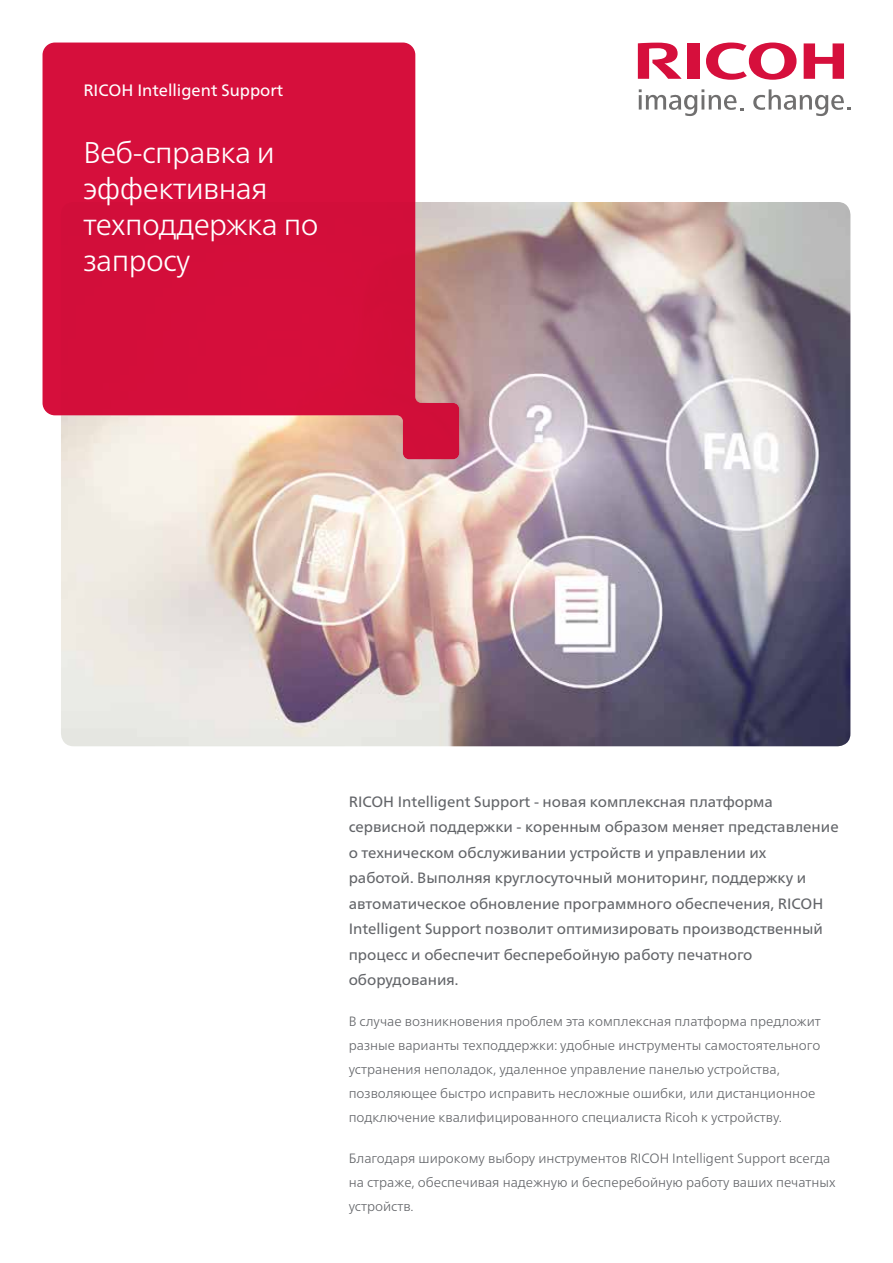
<style>
.page{position:relative;width:893px;height:1263px;background:#fff}
.page>*{position:absolute;margin:0;border:0;box-sizing:border-box;transform-origin:0 0}
.t1{font:300 30px/36px "Frutiger Neue LTW1 G";letter-spacing:-.02em;color:#fff}
.t2{font:16.5px "Frutiger Neue LTW1 G";color:#fff}
.t3{font:15px/25.5px "Frutiger Neue LTW1 G";color:#636569}
.t4{font:300 13.5px/24px "Frutiger Neue LTW1 G";color:#636569}
</style>
<div class="page">
<img style="left:61px;top:202px;width:789px;height:544px">
<svg style="left:43px;top:43px;width:416px;height:416px;background:#d73254"></svg>
<svg style="left:706px;top:43px;width:90px;height:37px"></svg>
<svg style="left:804px;top:43px;width:40px;height:36px"></svg>
<div style="left:687px;top:43px;width:12px;height:36px;background:#d60f3c"></div>
<svg style="left:638px;top:43px;width:44px;height:36px"></svg>
<svg style="left:639px;top:89px;width:104px;height:27px"></svg>
<svg style="left:753px;top:89px;width:97px;height:27px"></svg>
<p class="t2" style="left:83px;top:80px;width:201px">RICOH Intelligent Support</p>
<h1 class="t1" style="left:83px;top:134px;width:237px">Веб-справка и эффективная техподдержка по запросу</h1>
<p class="t3" style="left:349px;top:788px;width:491px">RICOH Intelligent Support - новая комплексная платформа сервисной поддержки - коренным образом меняет представление о техническом обслуживании устройств и управлении их<br>работой. Выполняя круглосуточный мониторинг, поддержку и автоматическое обновление программного обеспечения, RICOH Intelligent Support позволит оптимизировать производственный процесс и обеспечит бесперебойную работу печатного оборудования.</p>
<p class="t4" style="left:349px;top:1009px;width:474px">В случае возникновения проблем эта комплексная платформа предложит разные варианты техподдержки: удобные инструменты самостоятельного устранения неполадок, удаленное управление панелью устройства, позволяющее быстро исправить несложные ошибки, или дистанционное подключение квалифицированного специалиста Ricoh к устройству.</p>
<p class="t4" style="left:349px;top:1146px;width:488px">Благодаря широкому выбору инструментов RICOH Intelligent Support всегда на страже, обеспечивая надежную и бесперебойную работу ваших печатных устройств.</p>
</div>
